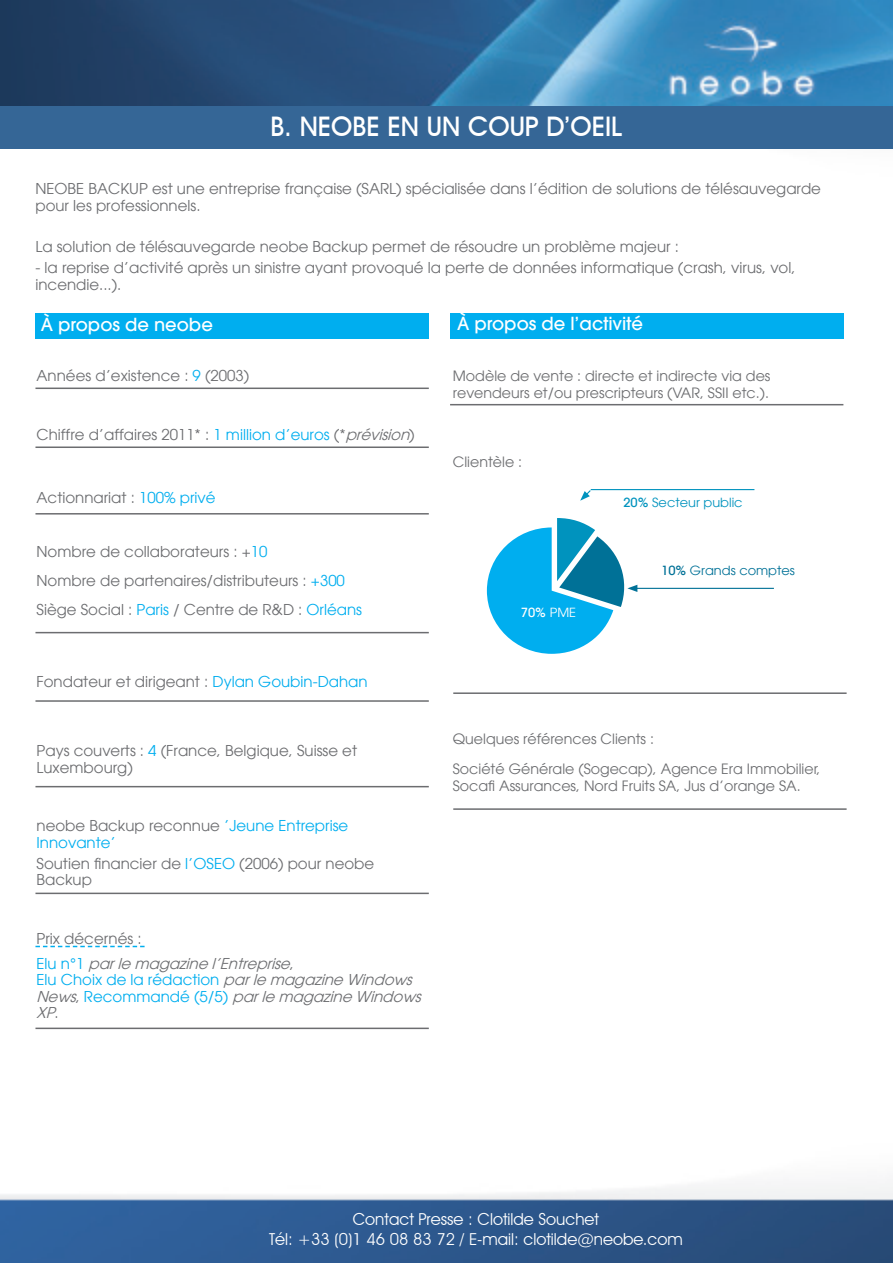
<style>
.page{position:relative;width:893px;height:1263px;background:#fff}
.page>*{position:absolute;margin:0;border:0;box-sizing:border-box;transform-origin:0 0}
.t1{font:500 27px "Avant Garde IT Cby BT";color:#fff}
.t2{font:500 18px "Avant Garde LT";color:#fff}
.t3{font:500 18px "Avant Garde IT Cby BT";letter-spacing:.01em;color:#fff}
.t4{font:16.5px/19.8px "Avant Garde IT Cby BT";color:#fff;text-align:center}
.t5{font:15px/16.5px "Avant Garde LT";color:#6c6d70}
.t6{font:italic 15px/16.5px "Avant Garde LT";color:#6c6d70}
.t7{font:15px/16.5px "Avant Garde LT";color:#00aeef}
.t8{font:14.25px/17.1px "Avant Garde LT";color:#6c6d70}
.t9{font:12.6px "Avant Garde LT";color:#0093be}
.t10{font:12.6px "Avant Garde LT";color:#007197}
.t11{font:500 12.6px "Avant Garde LT";color:#fff}
.s1{color:#00aeef}
.s2{font-style:italic}
.s3{color:#00adee}
.s4{color:#6c6d70}
.s5{font-style:normal;color:#00aeef}
.s6{font-style:normal}
.s7{font-weight:400}
.s8{font-weight:500}
</style>
<div class="page">
<img style="left:0;top:0;width:893px;height:1263px">
<div style="left:0;top:106px;width:893px;height:43px;background:#356696"></div>
<div style="left:35px;top:313px;width:394px;height:25px;background:#00aeef"></div>
<div style="left:450px;top:313px;width:393px;height:25px;background:#00aeef"></div>
<div style="left:35px;top:183px;width:808px;height:125px;background:#fff"></div>
<hr style="left:35px;top:446px;width:394px;height:2px;background:#6c6d70">
<hr style="left:453px;top:692px;width:394px;height:2px;background:#6c6d70">
<hr style="left:453px;top:808px;width:394px;height:2px;background:#6c6d70">
<hr style="left:450px;top:404px;width:393px;height:1px;background:#6c6d70">
<hr style="left:35px;top:700px;width:394px;height:2px;background:#6c6d70">
<hr style="left:35px;top:388px;width:394px;height:1px;background:#6c6d70">
<hr style="left:35px;top:786px;width:394px;height:1px;background:#6c6d70">
<hr style="left:35px;top:632px;width:394px;height:1px;background:#6c6d70">
<hr style="left:35px;top:1027px;width:394px;height:2px;background:#6c6d70">
<hr style="left:35px;top:513px;width:394px;height:1px;background:#6c6d70">
<hr style="left:591px;top:489px;width:163px;height:1px;background:#0093be">
<hr style="left:635px;top:588px;width:139px;height:1px;background:#007197">
<svg style="left:487px;top:518px;width:150px;height:136px"></svg>
<svg style="left:580px;top:489px;width:12px;height:12px"></svg>
<hr style="left:35px;top:893px;width:394px;height:1px;background:#6c6d70">
<svg style="left:35px;top:946px;width:110px;height:1px"></svg>
<p class="t1" style="left:270px;top:110px;width:354px">B. NEOBE EN UN COUP D’OEIL</p>
<p class="t5" style="left:35px;top:181px;width:787px">NEOBE BACKUP est une entreprise française (SARL) spécialisée dans l’édition de solutions de télésauvegarde pour les professionnels.</p>
<p class="t5" style="left:35px;top:239px;width:645px">La solution de télésauvegarde neobe Backup permet de résoudre un problème majeur :</p>
<p class="t5" style="left:35px;top:259px;width:762px">- la reprise d’activité après un sinistre ayant provoqué la perte de données informatique (crash, virus, vol, incendie...).</p>
<p class="t2" style="left:41px;top:314px;width:174px">À propos de neobe</p>
<p class="t5" style="left:37px;top:368px;width:214px">Années d’existence : <span class="s1">9</span> (2003)</p>
<p class="t5" style="left:37px;top:426px;width:380px">Chiffre d’affaires 2011* : <span class="s1">1 million d’euros</span> (*<span class="s2">prévision</span>)</p>
<p class="t5" style="left:37px;top:489px;width:181px">Actionnariat : <span class="s1">100% privé</span></p>
<p class="t5" style="left:37px;top:543px;width:232px">Nombre de collaborateurs : +<span class="s1">10</span></p>
<p class="t5" style="left:37px;top:572px;width:310px">Nombre de partenaires/distributeurs : <span class="s1">+300</span></p>
<p class="t5" style="left:37px;top:602px;width:327px">Siège Social : <span class="s1">Paris</span> / Centre de R&amp;D : <span class="s1">Orléans</span></p>
<p class="t5" style="left:37px;top:673px;width:333px">Fondateur et dirigeant : <span class="s3">Dylan Goubin-Dahan</span></p>
<p class="t5" style="left:37px;top:742px;width:322px">Pays couverts : <span class="s1">4</span> (France, Belgique, Suisse et<br>Luxembourg)</p>
<p class="t7" style="left:37px;top:817px;width:313px"><span class="s4">neobe Backup reconnue</span> ’Jeune Entreprise<br>Innovante’</p>
<p class="t5" style="left:37px;top:855px;width:339px">Soutien financier de <span class="s1">l’OSEO</span> (2006) pour neobe<br>Backup</p>
<p class="t5" style="left:37px;top:930px;width:107px">Prix décernés :</p>
<p class="t6" style="left:37px;top:955px;width:259px"><span class="s5">E l u n ° 1</span> parle magazine l’Entreprise<span class="s6">,</span></p>
<p class="t6" style="left:37px;top:971px;width:390px"><span class="s5">E l u C h o i x d e l a ré d a c t i o n</span> parle magazine Windows<br>News<span class="s6">,</span> <span class="s5">R e c o m m a n d é ( 5 / 5 )</span> parle magazine Windows<br>XP<span class="s6">.</span></p>
<p class="t2" style="left:457px;top:312px;width:188px">À propos de l’activité</p>
<p class="t8" style="left:453px;top:368px;width:319px">Modèle de vente : directe et indirecte via des revendeurs et/ou prescripteurs (VAR, SSII etc.).</p>
<p class="t8" style="left:453px;top:453px;width:71px">Clientèle :</p>
<p class="t11" style="left:521px;top:604px;width:57px">70% <span class="s7">PME</span></p>
<p class="t9" style="left:623px;top:495px;width:121px"><span class="s8">20%</span> Secteur public</p>
<p class="t10" style="left:661px;top:563px;width:135px"><span class="s8">10%</span> Grands comptes</p>
<p class="t8" style="left:453px;top:730px;width:203px">Quelques références Clients :</p>
<p class="t8" style="left:453px;top:760px;width:369px">Société Générale (Sogecap), Agence Era Immobilier,<br>Socafi Assurances, Nord Fruits SA, Jus d’orange SA.</p>
<p class="t4" style="left:269px;top:1209px;width:415px">Contact Presse : Clotilde Souchet<br>Tél: +33 (0)1 46 08 83 72 / E-mail: clotilde@neobe.com</p>
<p class="t3" style="left:376px;top:1223px;width:143px">www.neobe.com</p>
</div>
